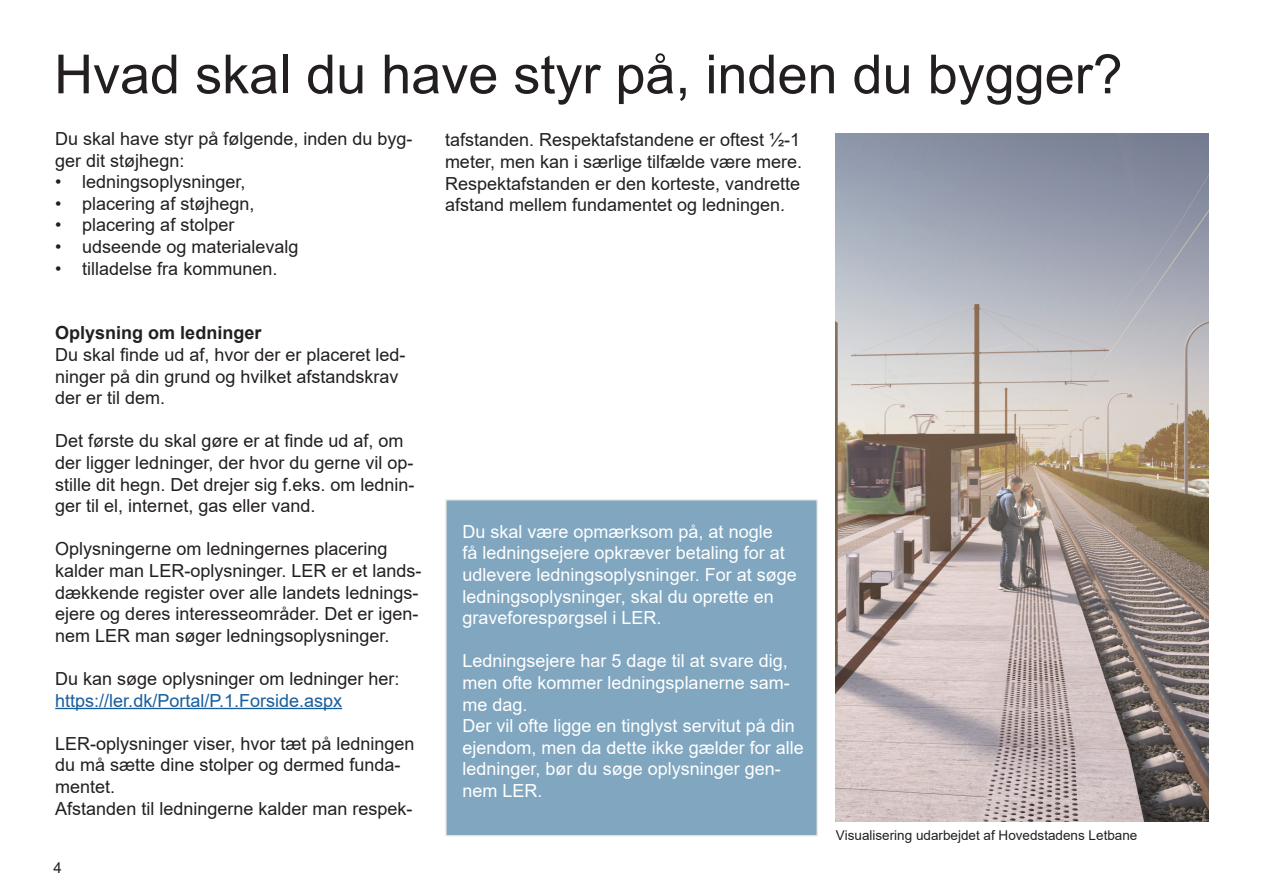
<style>
.page{position:relative;width:1263px;height:893px;background:#fff}
.page>*{position:absolute;margin:0;border:0;box-sizing:border-box;transform-origin:0 0}
.t1{font:54px "Arial";color:#231f20}
.t2{font:18px/21.6px "Arial";color:#231f20}
.t3{font:18px/21.6px "Arial";color:#fff}
.t4{font:18px "Arial";color:#175d9e}
.t5{font:700 18px "Arial";color:#231f20}
.t6{font:15px "Arial";color:#231f20}
.Paragraph_Style_1{font:13.5px "Arial";color:#231f20}
</style>
<div class="page">
<hr style="left:55px;top:708px;width:287px;height:1px;background:#175d9e">
<img style="left:836px;top:133px;width:373px;height:689px">
<div style="left:445px;top:499px;width:373px;height:338px;background:#80a6c0;border:2px solid #dedecd"></div>
<p class="t1" style="left:54px;top:37px;width:1070px">Hvad skal du have styr på, inden du bygger?</p>
<p class="t2" style="left:55px;top:128px;width:359px">Du skal have styr på følgende, inden du byg&shy;ger dit støjhegn:</p>
<p class="t2" style="left:55px;top:171px;width:192px">• ledningsoplysninger,</p>
<p class="t2" style="left:55px;top:192px;width:201px">• placering af støjhegn,</p>
<p class="t2" style="left:55px;top:214px;width:181px">• placering af stolper</p>
<p class="t2" style="left:55px;top:236px;width:245px">• udseende og materialevalg</p>
<p class="t2" style="left:55px;top:257px;width:224px">• tilladelse fra kommunen.</p>
<p class="t5" style="left:55px;top:320px;width:208px">Oplysning om ledninger</p>
<p class="t2" style="left:55px;top:344px;width:352px">Du skal finde ud af, hvor der er placeret led&shy;ninger på din grund og hvilket afstandskrav der er til dem.</p>
<p class="t2" style="left:55px;top:430px;width:361px">Det første du skal gøre er at finde ud af, om der ligger ledninger, der hvor du gerne vil op&shy;stille dit hegn. Det drejer sig f.eks. om lednin&shy;ger til el, internet, gas eller vand.</p>
<p class="t2" style="left:55px;top:538px;width:368px">Oplysningerne om ledningernes placering kalder man LER-oplysninger. LER er et lands&shy;dækkende register over alle landets lednings&shy;ejere og deres interesseområder. Det er igen&shy;nem LER man søger ledningsoplysninger.</p>
<p class="t2" style="left:55px;top:668px;width:346px">Du kan søge oplysninger om ledninger her:</p>
<p class="t4" style="left:55px;top:688px;width:288px">https://ler.dk/Portal/P.1.Forside.aspx</p>
<p class="t2" style="left:55px;top:732px;width:361px">LER-oplysninger viser, hvor tæt på ledningen du må sætte dine stolper og dermed funda&shy;mentet.</p>
<p class="t2" style="left:55px;top:797px;width:359px">Afstanden til ledningerne kalder man respek-</p>
<p class="t6" style="left:54px;top:857px;width:10px">4</p>
<p class="t2" style="left:445px;top:129px;width:359px;text-align:justify">tafstanden. Respektafstandene er oftest ½-1 meter, men kan i særlige tilfælde være mere.<br>Respektafstanden er den korteste, vandrette afstand mellem fundamentet og ledningen.</p>
<p class="t3" style="left:462px;top:521px;width:336px">Du skal være opmærksom på, at nogle<br>få ledningsejere opkræver betaling for at udlevere ledningsoplysninger. For at søge ledningsoplysninger, skal du oprette en graveforespørgsel i LER.</p>
<p class="t3" style="left:462px;top:650px;width:329px;text-align:justify">Ledningsejere har 5 dage til at svare dig, men ofte kommer ledningsplanerne sam&shy;me dag.</p>
<p class="t3" style="left:462px;top:715px;width:343px">Der vil ofte ligge en tinglyst servitut på din ejendom, men da dette ikke gælder for alle ledninger, bør du søge oplysninger gen&shy;nem LER.</p>
<p class="Paragraph_Style_1" style="left:836px;top:826px;width:303px">Visualisering udarbejdet af Hovedstadens Letbane</p>
</div>
